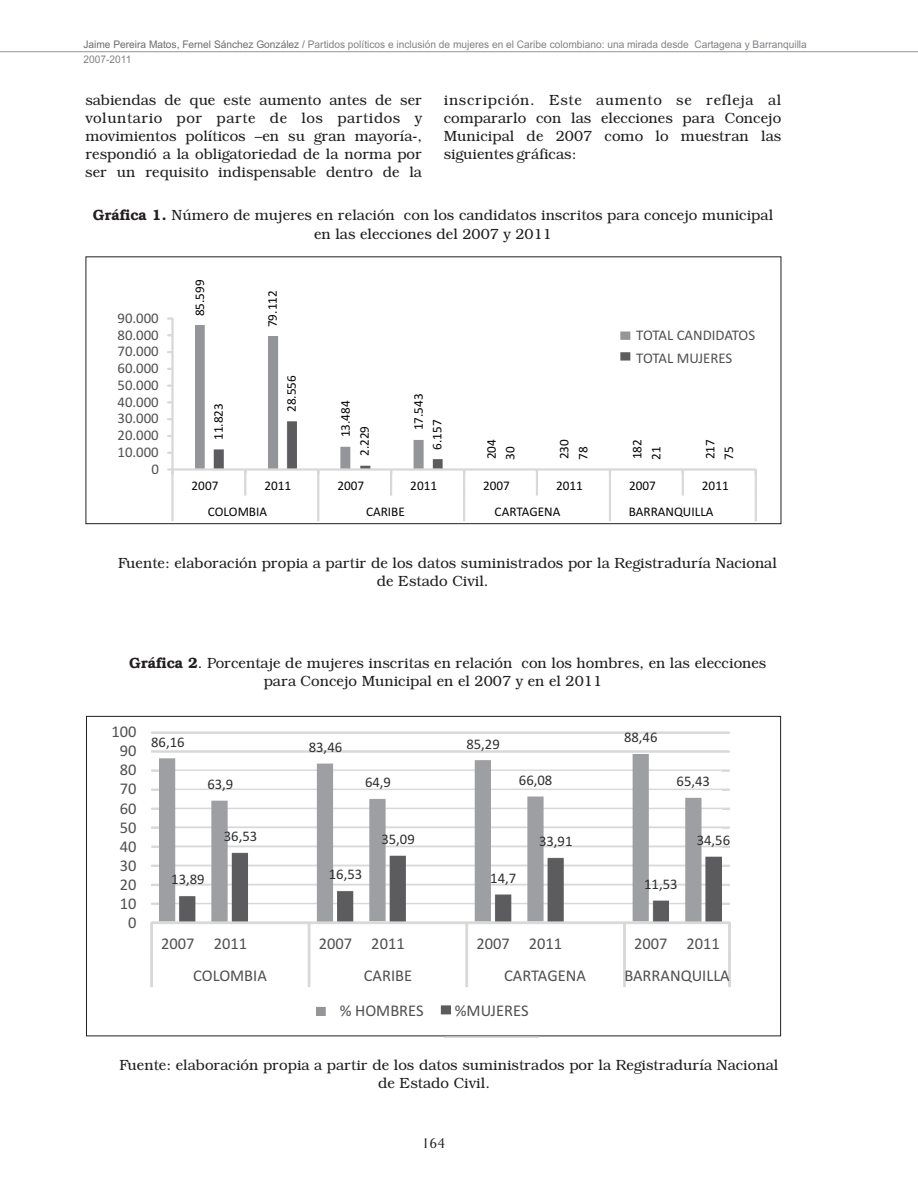
<style>
.page{position:relative;width:918px;height:1188px;background:#fff}
.page>*{position:absolute;margin:0;border:0;box-sizing:border-box;transform-origin:0 0}
.t1{font:16.5px "Calibri";color:#4f5050}
.t2{font:300 15px/18.5px "Bookman IT Cby BT";color:#231f20}
.t3{font:300 15px "Bookman IT Cby BT";letter-spacing:.04em;color:#231f20}
.t4{font:300 15px "Bookman IT Cby BT";letter-spacing:.035em;color:#231f20}
.t5{font:15px "Baker Signet BT";color:#231f20}
.t6{font:14.85px/22.8px "Calibri";color:#4f5050}
.t7{font:14.7px "Calibri";color:#2e2f2f}
.t8{font:13.2px "Calibri";color:#040504}
.t9{font:10.5px/14.9px "Arial";color:#808285}
.s1{color:#6c6d70}
.s2{font-weight:600}
</style>
<div class="page">
<div style="left:85px;top:256px;width:696px;height:268px;border:1px solid #231f20"></div>
<hr style="left:0;top:51px;width:918px;height:1px;background:#939598">
<img style="left:316px;top:1006px;width:134px;height:10px">
<svg style="left:168px;top:318px;width:589px;height:203px"></svg>
<svg style="left:151px;top:732px;width:579px;height:173px"></svg>
<img style="left:160px;top:754px;width:561px;height:168px">
<svg style="left:150px;top:922px;width:581px;height:65px"></svg>
<hr style="left:445px;top:1037px;width:94px;height:1px;background:#d8d8d8">
<p class="t9" style="left:83px;top:38px;width:725px"><span class="s1">Jaime Pereira Matos, Fernel Sánchez González /</span> Partidos políticos e inclusión de mujeres en el Caribe colombiano: una mirada desde Cartagena y Barranquilla<br>2007-2011</p>
<p class="t2" style="left:85px;top:92px;width:338px">sabiendas de que este aumento antes de ser</p>
<p class="t3" style="left:444px;top:93px;width:339px">inscripción. Este aumento se refleja al</p>
<p class="t4" style="left:85px;top:111px;width:338px">voluntario por parte de los partidos y</p>
<p class="t2" style="left:444px;top:110px;width:339px">compararlo con las elecciones para Concejo</p>
<p class="t2" style="left:85px;top:128px;width:338px">movimientos políticos –en su gran mayoría-,</p>
<p class="t2" style="left:444px;top:128px;width:339px">Municipal de 2007 como lo muestran las</p>
<p class="t2" style="left:85px;top:146px;width:338px">respondió a la obligatoriedad de la norma por</p>
<p class="t2" style="left:444px;top:146px;width:134px">siguientes gráficas:</p>
<p class="t2" style="left:85px;top:164px;width:338px">ser un requisito indispensable dentro de la</p>
<p class="t2" style="left:93px;top:207px;width:682px;text-align:center"><span class="s2">Gráfica 1.</span> Número de mujeres en relación con los candidatos inscritos para concejo municipal en las elecciones del 2007 y 2011</p>
<p class="t6" style="left:118px;top:308px;width:43px">90.000</p>
<p class="t6" style="left:118px;top:324px;width:43px">80.000</p>
<p class="t6" style="left:118px;top:341px;width:43px">70.000</p>
<p class="t6" style="left:118px;top:358px;width:43px">60.000</p>
<p class="t6" style="left:118px;top:375px;width:43px">50.000</p>
<p class="t6" style="left:118px;top:392px;width:43px">40.000</p>
<p class="t6" style="left:118px;top:408px;width:43px">30.000</p>
<p class="t6" style="left:118px;top:425px;width:43px">20.000</p>
<p class="t6" style="left:118px;top:442px;width:43px">10.000</p>
<p class="t6" style="left:151px;top:459px;width:9px">0</p>
<p class="t8" style="left:194px;top:316px;width:38px;rotate:-90deg">85.599</p>
<p class="t8" style="left:267px;top:327px;width:38px;rotate:-90deg">79.112</p>
<p class="t8" style="left:213px;top:440px;width:38px;rotate:-90deg">11.823</p>
<p class="t8" style="left:286px;top:412px;width:38px;rotate:-90deg">28.556</p>
<p class="t8" style="left:340px;top:437px;width:38px;rotate:-90deg">13.484</p>
<p class="t8" style="left:413px;top:430px;width:38px;rotate:-90deg">17.543</p>
<p class="t8" style="left:359px;top:456px;width:32px;rotate:-90deg">2.229</p>
<p class="t8" style="left:432px;top:450px;width:32px;rotate:-90deg">6.157</p>
<p class="t6" style="left:636px;top:325px;width:120px">TOTAL CANDIDATOS<br>TOTAL MUJERES</p>
<p class="t8" style="left:486px;top:459px;width:22px;rotate:-90deg">204</p>
<p class="t8" style="left:559px;top:459px;width:22px;rotate:-90deg">230</p>
<p class="t8" style="left:632px;top:459px;width:22px;rotate:-90deg">182</p>
<p class="t8" style="left:704px;top:459px;width:22px;rotate:-90deg">217</p>
<p class="t8" style="left:505px;top:460px;width:15px;rotate:-90deg">30</p>
<p class="t8" style="left:578px;top:460px;width:15px;rotate:-90deg">78</p>
<p class="t8" style="left:650px;top:460px;width:15px;rotate:-90deg">21</p>
<p class="t8" style="left:723px;top:460px;width:15px;rotate:-90deg">75</p>
<p class="t8" style="left:192px;top:480px;width:28px">2007</p>
<p class="t8" style="left:265px;top:480px;width:28px">2011</p>
<p class="t8" style="left:337px;top:480px;width:28px">2007</p>
<p class="t8" style="left:410px;top:480px;width:28px">2011</p>
<p class="t8" style="left:483px;top:480px;width:28px">2007</p>
<p class="t8" style="left:556px;top:480px;width:28px">2011</p>
<p class="t8" style="left:629px;top:480px;width:28px">2007</p>
<p class="t8" style="left:702px;top:480px;width:28px">2011</p>
<p class="t8" style="left:208px;top:506px;width:61px">COLOMBIA</p>
<p class="t8" style="left:366px;top:506px;width:40px">CARIBE</p>
<p class="t8" style="left:495px;top:506px;width:67px">CARTAGENA</p>
<p class="t8" style="left:629px;top:506px;width:86px">BARRANQUILLA</p>
<p class="t2" style="left:377px;top:555px;width:402px;line-height:18px;text-indent:-259px">Fuente: elaboración propia a partir de los datos suministrados por la Registraduría Nacional de Estado Civil.</p>
<p class="t2" style="left:264px;top:655px;width:504px;text-indent:-135px"><span class="s2">Gráfica 2</span>. Porcentaje de mujeres inscritas en relación con los hombres, en las elecciones para Concejo Municipal en el 2007 y en el 2011</p>
<p class="t1" style="left:111px;top:725px;width:27px">100</p>
<p class="t1" style="left:120px;top:744px;width:18px">90</p>
<p class="t1" style="left:120px;top:763px;width:18px">80</p>
<p class="t1" style="left:120px;top:782px;width:18px">70</p>
<p class="t1" style="left:120px;top:801px;width:18px">60</p>
<p class="t1" style="left:120px;top:820px;width:18px">50</p>
<p class="t1" style="left:120px;top:839px;width:18px">40</p>
<p class="t1" style="left:120px;top:858px;width:18px">30</p>
<p class="t1" style="left:120px;top:877px;width:18px">20</p>
<p class="t1" style="left:120px;top:896px;width:18px">10</p>
<p class="t1" style="left:128px;top:915px;width:10px">0</p>
<p class="t7" style="left:151px;top:736px;width:35px">86,16</p>
<p class="t7" style="left:309px;top:741px;width:35px">83,46</p>
<p class="t7" style="left:466px;top:737px;width:35px">85,29</p>
<p class="t7" style="left:624px;top:731px;width:35px">88,46</p>
<p class="t7" style="left:207px;top:778px;width:28px">63,9</p>
<p class="t7" style="left:365px;top:776px;width:28px">64,9</p>
<p class="t7" style="left:519px;top:774px;width:35px">66,08</p>
<p class="t7" style="left:677px;top:775px;width:35px">65,43</p>
<p class="t7" style="left:224px;top:830px;width:35px">36,53</p>
<p class="t7" style="left:381px;top:833px;width:35px">35,09</p>
<p class="t7" style="left:539px;top:835px;width:35px">33,91</p>
<p class="t7" style="left:697px;top:834px;width:35px">34,56</p>
<p class="t7" style="left:171px;top:873px;width:35px">13,89</p>
<p class="t7" style="left:329px;top:868px;width:35px">16,53</p>
<p class="t7" style="left:490px;top:872px;width:28px">14,7</p>
<p class="t7" style="left:644px;top:878px;width:35px">11,53</p>
<p class="t1" style="left:161px;top:937px;width:87px">2007 2011</p>
<p class="t1" style="left:319px;top:937px;width:87px">2007 2011</p>
<p class="t1" style="left:476px;top:937px;width:87px">2007 2011</p>
<p class="t1" style="left:634px;top:937px;width:87px">2007 2011</p>
<p class="t1" style="left:193px;top:969px;width:75px">COLOMBIA</p>
<p class="t1" style="left:364px;top:969px;width:50px">CARIBE</p>
<p class="t1" style="left:504px;top:969px;width:83px">CARTAGENA</p>
<p class="t1" style="left:624px;top:969px;width:107px">BARRANQUILLA</p>
<p class="t1" style="left:340px;top:1004px;width:86px">% HOMBRES</p>
<p class="t1" style="left:455px;top:1004px;width:75px">%MUJERES</p>
<p class="t2" style="left:378px;top:1057px;width:402px;line-height:18px;text-indent:-259px">Fuente: elaboración propia a partir de los datos suministrados por la Registraduría Nacional de Estado Civil.</p>
<p class="t5" style="left:422px;top:1136px;width:25px">164</p>
</div>
